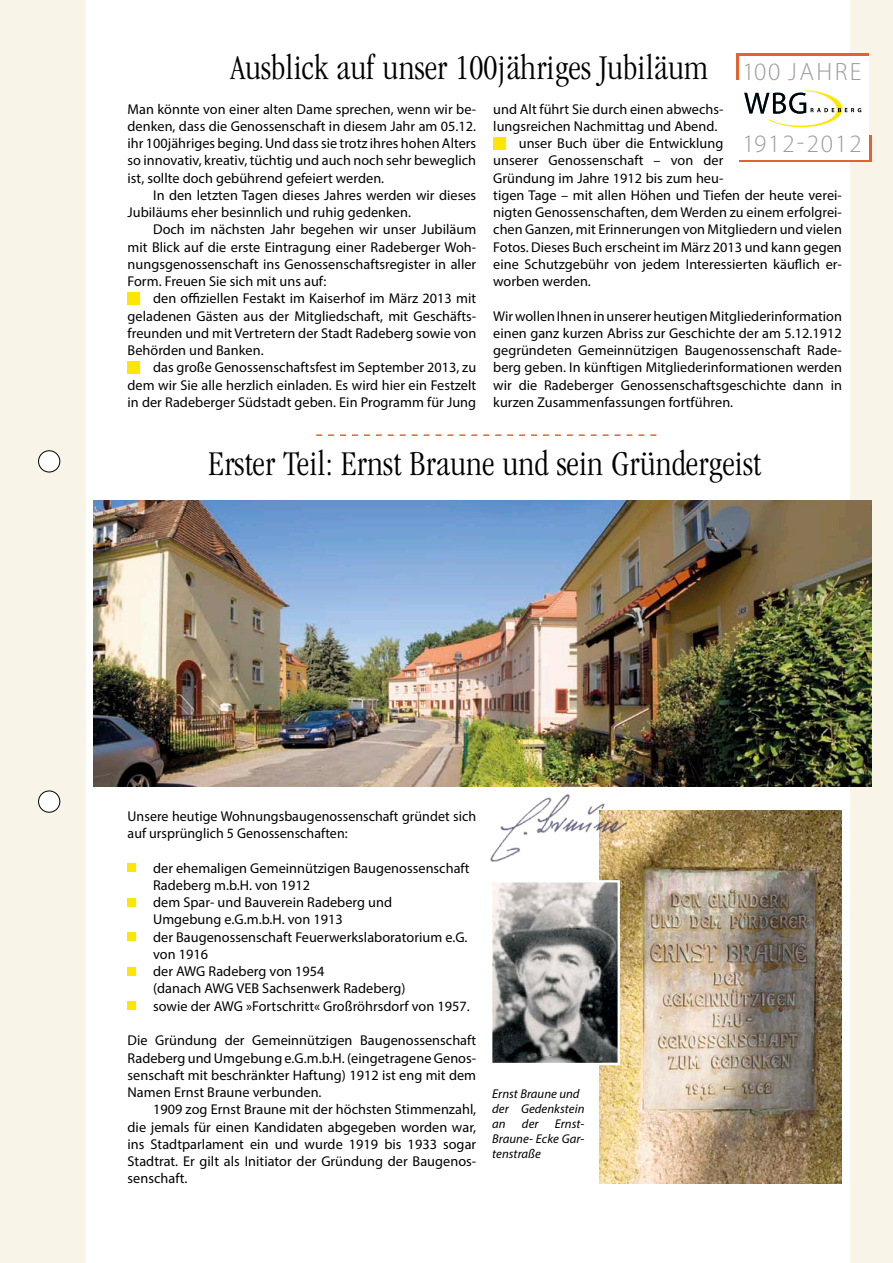
<style>
.page{position:relative;width:893px;height:1263px;background:#fff}
.page>*{position:absolute;margin:0;border:0;box-sizing:border-box;transform-origin:0 0}
.Ü-1cond{font:300 condensed 36px "Garamond";letter-spacing:.005em;color:#000}
.t1{font:300 25.05px "Myriad Pro";letter-spacing:.08em;color:#9c9c9c}
.t2{font:300 25.05px "Myriad Pro";letter-spacing:.1em;color:#9c9c9c}
.Grundtext{font:14.25px/17.2px "Myriad Pro";letter-spacing:.005em;color:#000;text-align:justify}
.Grundtext_frei{font:italic 12.75px/15px "Myriad Pro";letter-spacing:.005em;color:#000}
</style>
<div class="page">
<div style="left:0;top:0;width:85px;height:1263px;background:#f8f5e8"></div>
<div style="left:850px;top:0;width:43px;height:1263px;background:#f8f5e8"></div>
<div style="left:128px;top:292px;width:12px;height:13px;background:#ffe600"></div>
<div style="left:128px;top:361px;width:12px;height:13px;background:#ffe600"></div>
<div style="left:39px;top:451px;width:21px;height:21px;background:#fff;border-radius:50%"></div>
<div style="left:38px;top:450px;width:22px;height:22px;border:1px solid #000;border-radius:50%"></div>
<div style="left:39px;top:791px;width:21px;height:21px;background:#fff;border-radius:50%"></div>
<div style="left:38px;top:791px;width:22px;height:21px;border:1px solid #000;border-radius:50%"></div>
<div style="left:493px;top:137px;width:13px;height:13px;background:#ffe600"></div>
<div style="left:128px;top:863px;width:8px;height:9px;background:#ffe600"></div>
<div style="left:128px;top:898px;width:8px;height:8px;background:#ffe600"></div>
<div style="left:128px;top:932px;width:8px;height:9px;background:#ffe600"></div>
<div style="left:128px;top:967px;width:8px;height:8px;background:#ffe600"></div>
<div style="left:128px;top:1001px;width:8px;height:9px;background:#ffe600"></div>
<svg style="left:739px;top:135px;width:133px;height:27px"></svg>
<div style="left:736px;top:53px;width:132px;height:27px;background:#e1642e"></div>
<div style="left:739px;top:56px;width:129px;height:103px;background:#fff"></div>
<svg style="left:744px;top:90px;width:117px;height:37px"></svg>
<svg style="left:316px;top:434px;width:340px;height:2px"></svg>
<img style="left:94px;top:501px;width:778px;height:285px">
<img style="left:600px;top:810px;width:242px;height:373px">
<img style="left:490px;top:794px;width:149px;height:78px">
<img style="left:493px;top:883px;width:124px;height:179px">
<div style="left:490px;top:880px;width:130px;height:185px;border:2px solid #fff"></div>
<p class="Ü-1cond" style="left:231px;top:48px;width:479px">Ausblick auf unser 100jähriges Jubiläum</p>
<p class="t2" style="left:742px;top:57px;width:121px">100 JAHRE</p>
<p class="Grundtext" style="left:128px;top:100px;width:350px">Man könnte von einer alten Dame sprechen, wenn wir be&shy;denken, dass die Genossenschaft in diesem Jahr am 05.12. ihr 100jähriges beging. Und dass sie trotz ihres hohen Alters so innovativ, kreativ, tüchtig und auch noch sehr beweglich ist, sollte doch gebührend gefeiert werden.</p>
<p class="Grundtext" style="left:128px;top:186px;width:350px;text-indent:26px">In den letzten Tagen dieses Jahres werden wir dieses<br>Jubiläums eher besinnlich und ruhig gedenken.</p>
<p class="Grundtext" style="left:128px;top:221px;width:350px;text-indent:26px">Doch im nächsten Jahr begehen wir unser Jubiläum mit Blick auf die erste Eintragung einer Radeberger Woh&shy;nungsgenossenschaft ins Genossenschaftsregister in aller Form. Freuen Sie sich mit uns auf:</p>
<p class="Grundtext" style="left:128px;top:290px;width:350px;text-indent:26px">den offiziellen Festakt im Kaiserhof im März 2013 mit geladenen Gästen aus der Mitgliedschaft, mit Geschäfts&shy;freunden und mit Vertretern der Stadt Radeberg sowie von Behörden und Banken.</p>
<p class="Grundtext" style="left:128px;top:359px;width:350px;text-indent:26px">das große Genossenschaftsfest im September 2013, zu dem wir Sie alle herzlich einladen. Es wird hier ein Festzelt in der Radeberger Südstadt geben. Ein Programm für Jung</p>
<p class="Grundtext" style="left:493px;top:100px;width:232px">und Alt führt Sie durch einen abwechs&shy;lungsreichen Nachmittag und Abend.</p>
<p class="Grundtext" style="left:493px;top:134px;width:350px;text-align:left;text-indent:26px">unser Buch über die Entwicklung<br>unserer Genossenschaft – von der<br>Gründung im Jahre 1912 bis zum heu-<br>tigen Tage – mit allen Höhen und Tiefen der heute verei&shy;nigten Genossenschaften, dem Werden zu einem erfolgrei&shy;chen Ganzen, mit Erinnerungen von Mitgliedern und vielen Fotos. Dieses Buch erscheint im März 2013 und kann gegen eine Schutzgebühr von jedem Interessierten käuflich er&shy;worben werden.</p>
<p class="Grundtext" style="left:493px;top:307px;width:350px">Wir wollen Ihnen in unserer heutigen Mitgliederinformation einen ganz kurzen Abriss zur Geschichte der am 5.12.1912 gegründeten Gemeinnützigen Baugenossenschaft Rade&shy;berg geben. In künftigen Mitgliederinformationen werden wir die Radeberger Genossenschaftsgeschichte dann in kurzen Zusammenfassungen fortführen.</p>
<p class="t1" style="left:742px;top:130px;width:121px">1912-2012</p>
<p class="Ü-1cond" style="left:208px;top:444px;width:555px">Erster Teil: Ernst Braune und sein Gründergeist</p>
<p class="Grundtext" style="left:128px;top:807px;width:350px">Unsere heutige Wohnungsbaugenossenschaft gründet sich auf ursprünglich 5 Genossenschaften:</p>
<p class="Grundtext" style="left:153px;top:859px;width:318px">der ehemaligen Gemeinnützigen Baugenossenschaft</p>
<p class="Grundtext" style="left:153px;top:876px;width:159px">Radeberg m.b.H. von 1912</p>
<p class="Grundtext" style="left:153px;top:893px;width:241px">dem Spar- und Bauverein Radeberg und</p>
<p class="Grundtext" style="left:153px;top:911px;width:191px">Umgebung e.G.m.b.H. von 1913</p>
<p class="Grundtext" style="left:153px;top:928px;width:316px">der Baugenossenschaft Feuerwerkslaboratorium e.G.</p>
<p class="Grundtext" style="left:153px;top:945px;width:57px">von 1916</p>
<p class="Grundtext" style="left:153px;top:962px;width:173px">der AWG Radeberg von 1954</p>
<p class="Grundtext" style="left:153px;top:980px;width:254px">(danach AWG VEB Sachsenwerk Radeberg)</p>
<p class="Grundtext" style="left:153px;top:997px;width:318px">sowie der AWG »Fortschritt« Großröhrsdorf von 1957.</p>
<p class="Grundtext" style="left:128px;top:1031px;width:350px">Die Gründung der Gemeinnützigen Baugenossenschaft Radeberg und Umgebung e.G.m.b.H. (eingetragene Genos&shy;senschaft mit beschränkter Haftung) 1912 ist eng mit dem Namen Ernst Braune verbunden.</p>
<p class="Grundtext" style="left:128px;top:1100px;width:350px;text-indent:26px">1909 zog Ernst Braune mit der höchsten Stimmenzahl, die jemals für einen Kandidaten abgegeben worden war, ins Stadtparlament ein und wurde 1919 bis 1933 sogar Stadtrat. Er gilt als Initiator der Gründung der Baugenos&shy;senschaft.</p>
<p class="Grundtext_frei" style="left:492px;top:1086px;width:89px">Ernst Braune und</p>
<p class="Grundtext_frei" style="left:492px;top:1101px;width:94px">der Gedenkstein an</p>
<p class="Grundtext_frei" style="left:522px;top:1116px;width:18px">der</p>
<p class="Grundtext_frei" style="left:492px;top:1116px;width:94px;text-align:justify;text-indent:63px">Ernst-Braune- Ecke Gar&shy;tenstraße</p>
</div>
